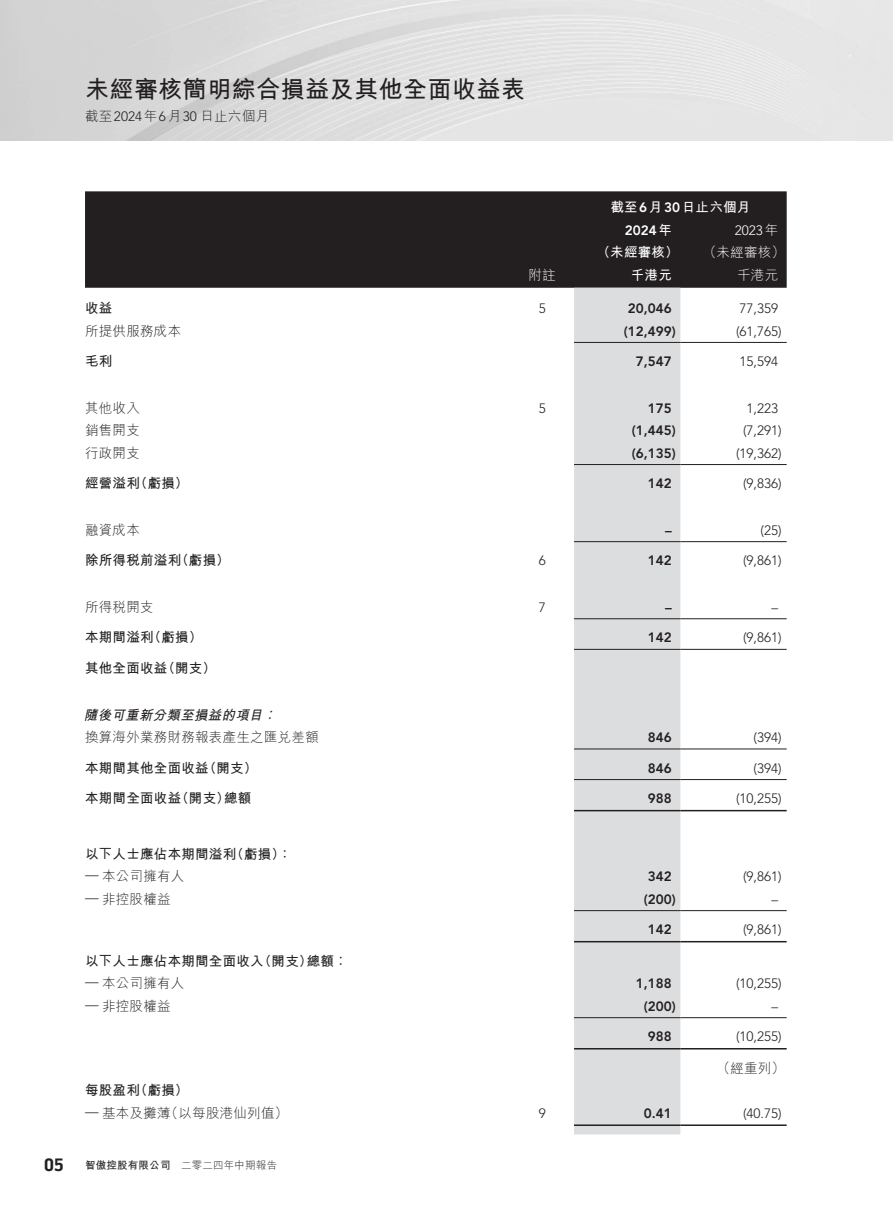
<style>
.page{position:relative;width:893px;height:1212px;background:#fff}
.page>*{position:absolute;margin:0;border:0;box-sizing:border-box;transform-origin:0 0}
.t1{font:700 24px "M Hei HK";letter-spacing:.02em;color:#231f20}
.t2{font:700 18px "Battersea";color:#231f20}
._50_Table_txt{font:300 13.5px "Avenir LT Std";color:#231f20}
._50_Table_txt-2{font:700 13.5px "M Hei HK";letter-spacing:.02em;color:#231f20}
._50_Table_txt-3{font:300 13.5px "M Hei HK";letter-spacing:.02em;color:#231f20}
._50_Table_txt-4{font:800 13.5px "Avenir LT Std";color:#231f20}
._50_Table_txt-5{font:700 13.5px "M Hei HK";letter-spacing:.02em;color:#fff}
._50_Table_txt-6{font:italic 700 13.5px "M Hei HK";color:#231f20}
._50_Table_txt-7{font:300 13.5px "M Hei HK";letter-spacing:.02em;color:#fff}
._50_Table_txt-8{font:300 13.5px "Avenir LT Std";color:#fff}
._50_Table_txt-9{font:800 13.5px "Avenir LT Std";color:#fff}
.t3{font:300 10.5px "M Hei HK";letter-spacing:.02em;color:#231f20}
.t4{font:700 10.5px "M Hei HK";letter-spacing:.02em;color:#231f20}
.s1{font-family:"Avenir LT Std"}
.s2{font-family:"Avenir LT Std";font-weight:800}
.s3{font-family:"M Hei HK"}
.s4{font-family:"M Hei HK";font-weight:700}
</style>
<div class="page">
<div style="left:85px;top:191px;width:702px;height:97px;background:#231f20"></div>
<div style="left:574px;top:288px;width:106px;height:846px;background:#dcdddf"></div>
<hr style="left:574px;top:342px;width:106px;height:1px;background:#231f20">
<hr style="left:680px;top:342px;width:107px;height:1px;background:#231f20">
<hr style="left:574px;top:464px;width:106px;height:1px;background:#231f20">
<hr style="left:680px;top:464px;width:107px;height:1px;background:#231f20">
<hr style="left:574px;top:541px;width:106px;height:1px;background:#231f20">
<hr style="left:680px;top:541px;width:107px;height:1px;background:#231f20">
<hr style="left:574px;top:618px;width:106px;height:1px;background:#231f20">
<hr style="left:680px;top:618px;width:107px;height:1px;background:#231f20">
<hr style="left:574px;top:649px;width:106px;height:1px;background:#231f20">
<hr style="left:680px;top:649px;width:107px;height:1px;background:#231f20">
<hr style="left:574px;top:748px;width:106px;height:1px;background:#231f20">
<hr style="left:680px;top:748px;width:107px;height:1px;background:#231f20">
<hr style="left:574px;top:779px;width:106px;height:1px;background:#231f20">
<hr style="left:680px;top:779px;width:107px;height:1px;background:#231f20">
<hr style="left:574px;top:810px;width:106px;height:1px;background:#231f20">
<hr style="left:680px;top:810px;width:107px;height:1px;background:#231f20">
<hr style="left:574px;top:910px;width:106px;height:1px;background:#231f20">
<hr style="left:680px;top:910px;width:107px;height:1px;background:#231f20">
<hr style="left:574px;top:941px;width:106px;height:1px;background:#231f20">
<hr style="left:680px;top:941px;width:107px;height:1px;background:#231f20">
<hr style="left:574px;top:1017px;width:106px;height:1px;background:#231f20">
<hr style="left:680px;top:1017px;width:107px;height:1px;background:#231f20">
<hr style="left:574px;top:1048px;width:106px;height:1px;background:#231f20">
<hr style="left:680px;top:1048px;width:107px;height:1px;background:#231f20">
<hr style="left:574px;top:1124px;width:106px;height:2px;background:#231f20">
<hr style="left:680px;top:1124px;width:107px;height:2px;background:#231f20">
<p class="t1" style="left:85px;top:72px;width:442px">未經審核簡明綜合損益及其他全面收益表</p>
<p class="_50_Table_txt-3" style="left:85px;top:109px;width:185px">截至<span class="s1">2024</span>年<span class="s1">6</span>月<span class="s1">30</span> 日止六個月</p>
<p class="_50_Table_txt-2" style="left:85px;top:298px;width:29px">收益</p>
<p class="_50_Table_txt-3" style="left:85px;top:324px;width:98px">所提供服務成本</p>
<p class="_50_Table_txt-2" style="left:85px;top:351px;width:29px">毛利</p>
<p class="_50_Table_txt-3" style="left:85px;top:401px;width:56px">其他收入</p>
<p class="_50_Table_txt-3" style="left:85px;top:423px;width:56px">銷售開支</p>
<p class="_50_Table_txt-3" style="left:85px;top:446px;width:56px">行政開支</p>
<p class="_50_Table_txt-2" style="left:85px;top:473px;width:56px">經營溢利</p>
<p class="_50_Table_txt-2" style="left:134px;top:473px;width:56px">（虧損(</p>
<p class="_50_Table_txt-3" style="left:85px;top:523px;width:56px">融資成本</p>
<p class="_50_Table_txt-2" style="left:85px;top:551px;width:98px">除所得稅前溢利</p>
<p class="_50_Table_txt-2" style="left:175px;top:551px;width:56px">（虧損(</p>
<p class="_50_Table_txt-3" style="left:85px;top:600px;width:70px">所得稅開支</p>
<p class="_50_Table_txt-2" style="left:85px;top:628px;width:70px">本期間溢利</p>
<p class="_50_Table_txt-2" style="left:148px;top:628px;width:56px">（虧損(</p>
<p class="_50_Table_txt-2" style="left:85px;top:658px;width:84px">其他全面收益</p>
<p class="_50_Table_txt-2" style="left:162px;top:658px;width:56px">（開支(</p>
<p class="_50_Table_txt-6" style="left:84px;top:705px;width:184px">隨後可重新分類至損益的項目</p>
<p class="_50_Table_txt-6" style="left:263px;top:705px;width:19px">‥</p>
<p class="_50_Table_txt-3" style="left:85px;top:730px;width:235px">換算海外業務財務報表產生之匯兌差額</p>
<p class="_50_Table_txt-2" style="left:85px;top:758px;width:125px">本期間其他全面收益</p>
<p class="_50_Table_txt-2" style="left:203px;top:758px;width:56px">（開支(</p>
<p class="_50_Table_txt-2" style="left:85px;top:788px;width:98px">本期間全面收益</p>
<p class="_50_Table_txt-2" style="left:224px;top:788px;width:29px">總額</p>
<p class="_50_Table_txt-2" style="left:175px;top:788px;width:56px">（開支）</p>
<p class="_50_Table_txt-2" style="left:85px;top:844px;width:153px">以下人士應佔本期間溢利</p>
<p class="_50_Table_txt-2" style="left:231px;top:844px;width:63px">（虧損：(</p>
<p class="_50_Table_txt-3" style="left:102px;top:869px;width:84px">本公司擁有人</p>
<p class="_50_Table_txt" style="left:85px;top:866px;width:15px">—</p>
<p class="_50_Table_txt-3" style="left:102px;top:892px;width:70px">非控股權益</p>
<p class="_50_Table_txt" style="left:85px;top:889px;width:15px">—</p>
<p class="_50_Table_txt-2" style="left:85px;top:951px;width:180px">以下人士應佔本期間全面收入</p>
<p class="_50_Table_txt-2" style="left:307px;top:951px;width:42px">總額‥</p>
<p class="_50_Table_txt-2" style="left:258px;top:951px;width:56px">（開支）</p>
<p class="_50_Table_txt-3" style="left:102px;top:976px;width:84px">本公司擁有人</p>
<p class="_50_Table_txt" style="left:85px;top:974px;width:15px">—</p>
<p class="_50_Table_txt-3" style="left:102px;top:999px;width:70px">非控股權益</p>
<p class="_50_Table_txt" style="left:85px;top:996px;width:15px">—</p>
<p class="t2" style="left:44px;top:1153px;width:21px">05</p>
<p class="_50_Table_txt-2" style="left:85px;top:1080px;width:56px">每股盈利</p>
<p class="_50_Table_txt-2" style="left:134px;top:1080px;width:56px">（虧損(</p>
<p class="_50_Table_txt-3" style="left:165px;top:1106px;width:125px">（以每股港仙列值(</p>
<p class="_50_Table_txt-3" style="left:102px;top:1106px;width:70px">基本及攤薄</p>
<p class="_50_Table_txt" style="left:85px;top:1103px;width:15px">—</p>
<p class="t4" style="left:85px;top:1158px;width:87px">智傲控股有限公司</p>
<p class="t3" style="left:181px;top:1160px;width:98px">二零二四年中期報告</p>
<p class="_50_Table_txt-7" style="left:528px;top:268px;width:29px">附註</p>
<p class="_50_Table_txt" style="left:539px;top:300px;width:9px">5</p>
<p class="_50_Table_txt" style="left:539px;top:400px;width:9px">5</p>
<p class="_50_Table_txt" style="left:539px;top:553px;width:9px">6</p>
<p class="_50_Table_txt" style="left:539px;top:599px;width:9px">7</p>
<p class="_50_Table_txt" style="left:539px;top:1105px;width:9px">9</p>
<p class="_50_Table_txt-5" style="left:610px;top:197px;width:142px">截至<span class="s2">6</span>月<span class="s2">30</span>日止六個月</p>
<p class="_50_Table_txt-8" style="left:735px;top:222px;width:45px">2023 <span class="s3">年</span></p>
<p class="_50_Table_txt-9" style="left:625px;top:222px;width:49px">2024<span class="s4">年</span></p>
<p class="_50_Table_txt-5" style="left:597px;top:242px;width:83px">（未經審核）</p>
<p class="_50_Table_txt-7" style="left:703px;top:245px;width:83px">（未經審核(</p>
<p class="_50_Table_txt-5" style="left:631px;top:265px;width:43px">千港元</p>
<p class="_50_Table_txt-7" style="left:737px;top:268px;width:43px">千港元</p>
<p class="_50_Table_txt-4" style="left:628px;top:300px;width:45px">20,046</p>
<p class="_50_Table_txt" style="left:739px;top:300px;width:40px">77,359</p>
<p class="_50_Table_txt-4" style="left:624px;top:323px;width:53px">)12,499(</p>
<p class="_50_Table_txt" style="left:736px;top:323px;width:47px">)61,765(</p>
<p class="_50_Table_txt-4" style="left:636px;top:353px;width:37px">7,547</p>
<p class="_50_Table_txt" style="left:739px;top:354px;width:40px">15,594</p>
<p class="_50_Table_txt-4" style="left:648px;top:400px;width:25px">175</p>
<p class="_50_Table_txt" style="left:747px;top:400px;width:33px">1,223</p>
<p class="_50_Table_txt-4" style="left:632px;top:422px;width:45px">)1,445(</p>
<p class="_50_Table_txt" style="left:743px;top:423px;width:40px">)7,291(</p>
<p class="_50_Table_txt-4" style="left:632px;top:445px;width:45px">)6,135(</p>
<p class="_50_Table_txt" style="left:736px;top:445px;width:47px">)19,362(</p>
<p class="_50_Table_txt-4" style="left:648px;top:475px;width:25px">142</p>
<p class="_50_Table_txt" style="left:743px;top:476px;width:40px">)9,836(</p>
<p class="_50_Table_txt-4" style="left:665px;top:522px;width:8px">–</p>
<p class="_50_Table_txt" style="left:761px;top:522px;width:23px">)25(</p>
<p class="_50_Table_txt-4" style="left:648px;top:553px;width:25px">142</p>
<p class="_50_Table_txt" style="left:743px;top:553px;width:40px">)9,861(</p>
<p class="_50_Table_txt-4" style="left:665px;top:599px;width:8px">–</p>
<p class="_50_Table_txt" style="left:771px;top:599px;width:8px">–</p>
<p class="_50_Table_txt-4" style="left:648px;top:630px;width:25px">142</p>
<p class="_50_Table_txt" style="left:743px;top:630px;width:40px">)9,861(</p>
<p class="_50_Table_txt-4" style="left:648px;top:729px;width:25px">846</p>
<p class="_50_Table_txt" style="left:754px;top:729px;width:30px">)394(</p>
<p class="_50_Table_txt-4" style="left:648px;top:760px;width:25px">846</p>
<p class="_50_Table_txt" style="left:754px;top:760px;width:30px">)394(</p>
<p class="_50_Table_txt-4" style="left:648px;top:790px;width:25px">988</p>
<p class="_50_Table_txt" style="left:736px;top:791px;width:47px">)10,255(</p>
<p class="_50_Table_txt-4" style="left:648px;top:868px;width:25px">342</p>
<p class="_50_Table_txt" style="left:743px;top:869px;width:40px">)9,861(</p>
<p class="_50_Table_txt-4" style="left:644px;top:891px;width:33px">)200(</p>
<p class="_50_Table_txt" style="left:771px;top:891px;width:8px">–</p>
<p class="_50_Table_txt-4" style="left:648px;top:922px;width:25px">142</p>
<p class="_50_Table_txt" style="left:743px;top:922px;width:40px">)9,861(</p>
<p class="_50_Table_txt-4" style="left:636px;top:975px;width:37px">1,188</p>
<p class="_50_Table_txt" style="left:736px;top:976px;width:47px">)10,255(</p>
<p class="_50_Table_txt-4" style="left:644px;top:998px;width:33px">)200(</p>
<p class="_50_Table_txt" style="left:771px;top:998px;width:8px">–</p>
<p class="_50_Table_txt-4" style="left:648px;top:1029px;width:25px">988</p>
<p class="_50_Table_txt" style="left:736px;top:1029px;width:47px">)10,255(</p>
<p class="_50_Table_txt-3" style="left:717px;top:1061px;width:70px">（經重列(</p>
<p class="_50_Table_txt-4" style="left:644px;top:1105px;width:29px">0.41</p>
<p class="_50_Table_txt" style="left:743px;top:1105px;width:40px">)40.75(</p>
</div>
